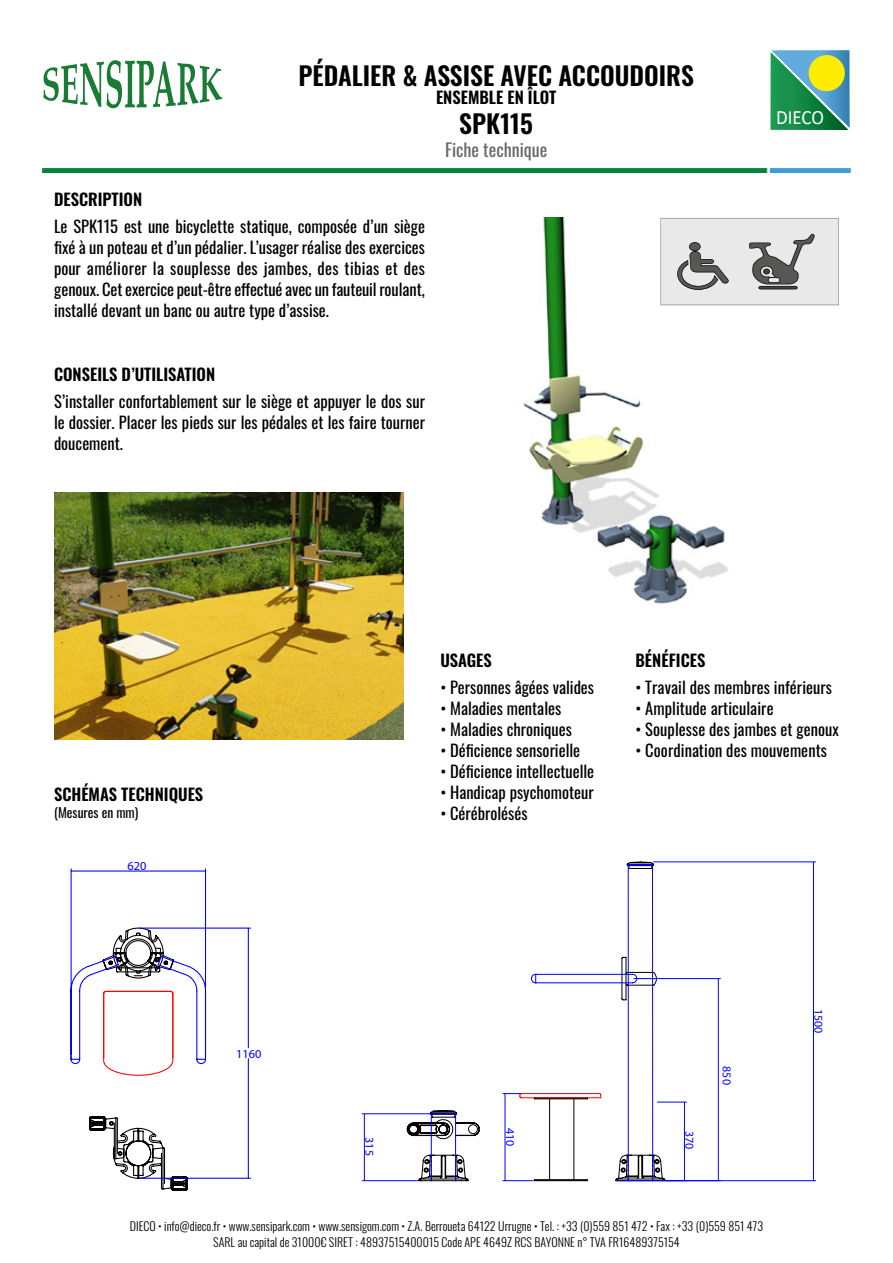
<style>
.page{position:relative;width:893px;height:1263px;background:#fff}
.page>*{position:absolute;margin:0;border:0;box-sizing:border-box;transform-origin:0 0}
.t1{font:600 25.5px "Oswald";color:#000}
.t2{font:20.4px "Calibri";letter-spacing:-.005em;color:#fff;scale:.93 1}
.t3{font:18px "Oswald";color:#686868}
.t4{font:16.5px/21px "Oswald";color:#000;text-align:justify}
.t5{font:600 16.5px "Oswald";color:#000}
.t6{font:13.5px "Oswald";color:#000}
.t7{font:12.3px "Myriad Pro";color:#00f}
.t8{font:300 12px/16.2px "Oswald";color:#000;text-align:center}
.t9{font:12px "Myriad Pro";color:#00f}
</style>
<div class="page">
<img style="left:374px;top:218px;width:465px;height:386px">
<svg style="left:770px;top:50px;width:80px;height:80px;background:#389782"></svg>
<div style="left:809px;top:55px;width:36px;height:36px;background:#ffed00;border-radius:50%"></div>
<img style="left:42px;top:168px;width:809px;height:4px">
<svg style="left:43px;top:60px;width:179px;height:48px"></svg>
<hr style="left:628px;top:865px;width:1px;height:316px;background:#00f">
<hr style="left:652px;top:865px;width:1px;height:316px;background:#00f">
<svg style="left:627px;top:862px;width:27px;height:7px"></svg>
<hr style="left:634px;top:978px;width:86px;height:1px;background:#00f">
<hr style="left:718px;top:979px;width:1px;height:201px;background:#00f">
<hr style="left:362px;top:1180px;width:56px;height:1px;background:#00f">
<hr style="left:362px;top:1113px;width:68px;height:1px;background:#00f">
<hr style="left:364px;top:1114px;width:1px;height:66px;background:#00f">
<svg style="left:406px;top:957px;width:281px;height:224px"></svg>
<hr style="left:666px;top:1180px;width:150px;height:1px;background:#00f">
<hr style="left:654px;top:862px;width:162px;height:1px;background:#00f">
<hr style="left:813px;top:862px;width:1px;height:318px;background:#00f">
<hr style="left:140px;top:927px;width:110px;height:2px;background:#00f">
<hr style="left:140px;top:1178px;width:110px;height:1px;background:#00f">
<hr style="left:248px;top:929px;width:1px;height:119px;background:#00f">
<hr style="left:248px;top:1058px;width:1px;height:119px;background:#00f">
<svg style="left:70px;top:868px;width:137px;height:323px"></svg>
<svg style="left:660px;top:218px;width:179px;height:87px;background:#cecece"></svg>
<img style="left:54px;top:493px;width:350px;height:246px">
<h1 class="t1" style="left:298px;top:62px;width:397px">PÉDALIER &amp; ASSISE AVEC ACCOUDOIRS</h1>
<p class="t5" style="left:436px;top:89px;width:122px">ENSEMBLE EN ÎLOT</p>
<h1 class="t1" style="left:459px;top:110px;width:75px">SPK115</h1>
<p class="t3" style="left:445px;top:133px;width:104px">Fiche technique</p>
<p class="t5" style="left:54px;top:191px;width:90px">DESCRIPTION</p>
<p class="t4" style="left:54px;top:214px;width:373px">Le SPK115 est une bicyclette statique, composée d’un siège fixé à un poteau et d’un pédalier. L’usager réalise des exercices pour améliorer la souplesse des jambes, des tibias et des genoux. Cet exercice peut-être effectué avec un fauteuil roulant, installé devant un banc ou autre type d’assise.</p>
<p class="t5" style="left:54px;top:366px;width:163px">CONSEILS D’UTILISATION</p>
<p class="t4" style="left:54px;top:389px;width:372px">S’installer confortablement sur le siège et appuyer le dos sur le dossier. Placer les pieds sur les pédales et les faire tourner doucement.</p>
<p class="t2" style="left:776px;top:103px;width:53px">DIECO</p>
<p class="t5" style="left:54px;top:786px;width:151px">SCHÉMAS TECHNIQUES</p>
<p class="t6" style="left:54px;top:800px;width:86px">(Mesures en mm)</p>
<p class="t7" style="left:127px;top:858px;width:20px">620</p>
<p class="t7" style="left:236px;top:1046px;width:27px">1160</p>
<p class="t5" style="left:440px;top:652px;width:53px">USAGES</p>
<p class="t4" style="left:440px;top:675px;width:155px">• Personnes âgées valides</p>
<p class="t4" style="left:440px;top:696px;width:122px">• Maladies mentales</p>
<p class="t4" style="left:440px;top:717px;width:133px">• Maladies chroniques</p>
<p class="t4" style="left:440px;top:738px;width:141px">• Déficience sensorielle</p>
<p class="t4" style="left:440px;top:759px;width:155px">• Déficience intellectuelle</p>
<p class="t4" style="left:440px;top:780px;width:155px">• Handicap psychomoteur</p>
<p class="t4" style="left:440px;top:801px;width:89px">• Cérébrolésés</p>
<p class="t5" style="left:635px;top:652px;width:72px">BÉNÉFICES</p>
<p class="t4" style="left:635px;top:675px;width:198px">• Travail des membres inférieurs</p>
<p class="t4" style="left:635px;top:696px;width:140px">• Amplitude articulaire</p>
<p class="t4" style="left:635px;top:717px;width:205px">• Souplesse des jambes et genoux</p>
<p class="t4" style="left:635px;top:738px;width:193px">• Coordination des mouvements</p>
<p class="t9" style="left:377px;top:1137px;width:20px;rotate:90deg">315</p>
<p class="t9" style="left:517px;top:1128px;width:20px;rotate:90deg">410</p>
<p class="t9" style="left:697px;top:1131px;width:20px;rotate:90deg">370</p>
<p class="t9" style="left:734px;top:1066px;width:20px;rotate:90deg">850</p>
<p class="t9" style="left:826px;top:1008px;width:26px;rotate:90deg">1500</p>
<p class="t8" style="left:130px;top:1216px;width:635px">DIECO • info@dieco.fr • www.sensipark.com • www.sensigom.com • Z.A. Berroueta 64122 Urrugne • Tel. : +33 (0)559 851 472 • Fax : +33 (0)559 851 473<br>SARL au capital de 31000€ SIRET : 48937515400015 Code APE 4649Z RCS BAYONNE n° TVA FR16489375154</p>
</div>
